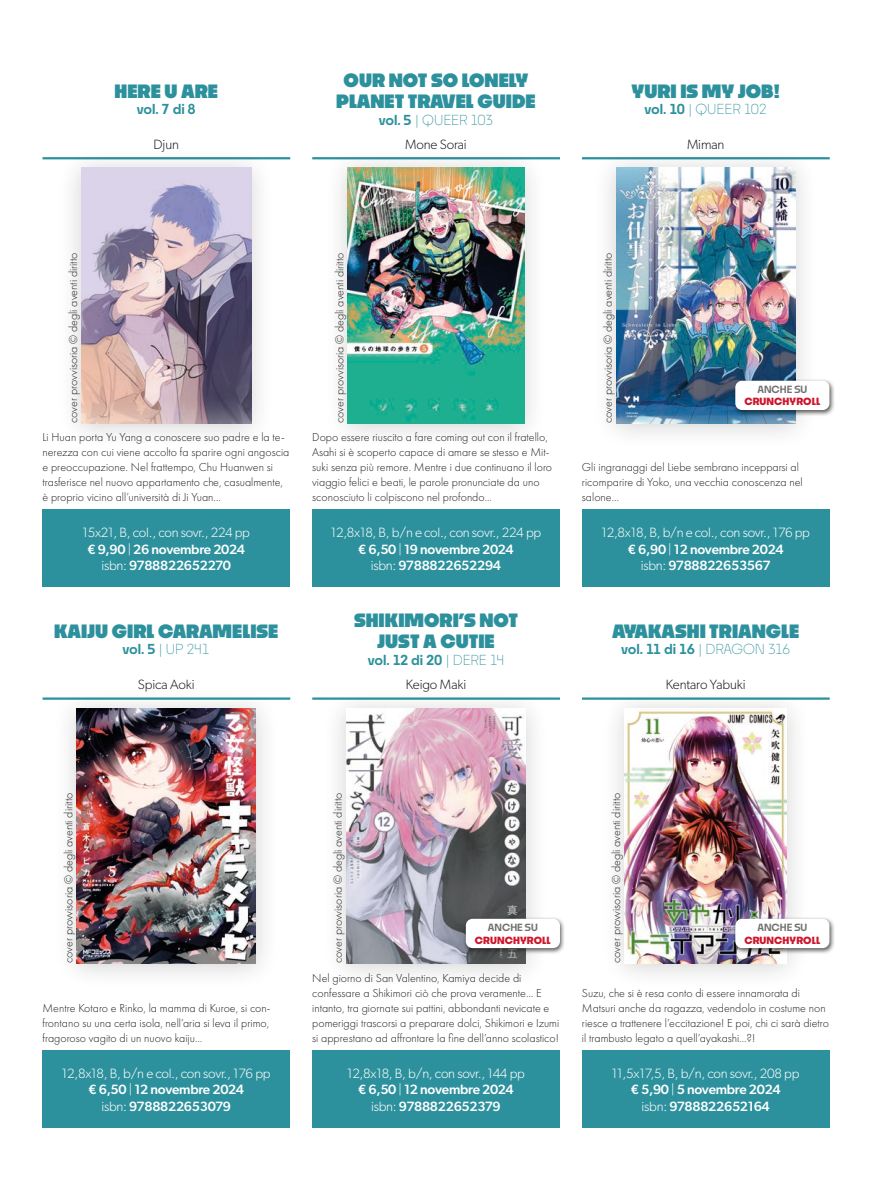
<style>
.page{position:relative;width:872px;height:1191px;background:#fff}
.page>*{position:absolute;margin:0;border:0;box-sizing:border-box;transform-origin:0 0}
.t1{font:900 18px/21px "Noka";color:#2d919d;text-align:center}
.t2{font:500 13.5px/16.5px "Gibson";letter-spacing:-.02em;color:#fff;text-align:center}
.t3{font:300 13.5px "Gibson";letter-spacing:-.02em;color:#fff}
.t4{font:300 13.5px "Gibson";letter-spacing:-.01em;color:#1d1d1b}
.t5{font:600 13.5px "Noka";letter-spacing:-.02em;color:#2d919d}
.t6{font:300 13.5px "Noka";color:#2d919d}
.t7{font:300 12px/15px "Futura PT";color:#1d1d1b}
.t8{font:700 9.75px "Noka";letter-spacing:.01em;color:#ce162c}
.t9{font:600 9.75px "Noka";color:#70706f}
.s1{font-weight:600}
.s2{font-weight:300}
</style>
<div class="page">
<hr style="left:43px;top:697px;width:247px;height:2px;background:#2b919d">
<hr style="left:43px;top:157px;width:247px;height:2px;background:#2b919d">
<hr style="left:312px;top:697px;width:248px;height:2px;background:#2b919d">
<hr style="left:312px;top:157px;width:248px;height:2px;background:#2b919d">
<hr style="left:582px;top:697px;width:247px;height:2px;background:#2b919d">
<hr style="left:582px;top:157px;width:247px;height:2px;background:#2b919d">
<div style="left:43px;top:1050px;width:247px;height:77px;background:#2d919d"></div>
<div style="left:43px;top:510px;width:247px;height:77px;background:#2d919d"></div>
<div style="left:312px;top:1050px;width:248px;height:77px;background:#2d919d"></div>
<div style="left:312px;top:510px;width:248px;height:77px;background:#2d919d"></div>
<div style="left:582px;top:1050px;width:247px;height:77px;background:#2d919d"></div>
<div style="left:582px;top:510px;width:247px;height:77px;background:#2d919d"></div>
<div style="left:53px;top:686px;width:226px;height:303px;background:#1d1d1b;opacity:.2"></div>
<img style="left:77px;top:708px;width:179px;height:255px">
<div style="left:57px;top:146px;width:218px;height:303px;background:#1d1d1b;opacity:.2"></div>
<img style="left:81px;top:168px;width:170px;height:255px">
<div style="left:322px;top:686px;width:227px;height:303px;background:#1d1d1b;opacity:.2"></div>
<img style="left:346px;top:708px;width:180px;height:255px">
<div style="left:324px;top:146px;width:224px;height:303px;background:#1d1d1b;opacity:.2"></div>
<img style="left:348px;top:168px;width:176px;height:255px">
<div style="left:600px;top:686px;width:210px;height:303px;background:#1d1d1b;opacity:.2"></div>
<img style="left:624px;top:708px;width:163px;height:255px">
<div style="left:592px;top:146px;width:227px;height:303px;background:#1d1d1b;opacity:.2"></div>
<img style="left:616px;top:168px;width:179px;height:255px">
<div style="left:731px;top:378px;width:104px;height:38px;background:#1d1d1b;opacity:.75"></div>
<div style="left:735px;top:381px;width:94px;height:29px;background:#fff;border-radius:7px"></div>
<div style="left:462px;top:916px;width:103px;height:38px;background:#1d1d1b;opacity:.75"></div>
<div style="left:466px;top:918px;width:94px;height:30px;background:#fff;border-radius:7px"></div>
<div style="left:731px;top:916px;width:104px;height:38px;background:#1d1d1b;opacity:.75"></div>
<div style="left:735px;top:918px;width:94px;height:30px;background:#fff;border-radius:7px"></div>
<p class="t1" style="left:114px;top:80px;width:105px">HERE U ARE</p>
<p class="t5" style="left:137px;top:101px;width:61px">vol. 7 di 8</p>
<p class="t4" style="left:153px;top:136px;width:27px">Djun</p>
<p class="t1" style="left:336px;top:69px;width:201px">OUR NOT SO LONELY<br>PLANET TRAVEL GUIDE</p>
<p class="t6" style="left:379px;top:111px;width:116px"><span class="s1">vol. 5</span> | QUEER 103</p>
<p class="t4" style="left:405px;top:136px;width:63px">Mone Sorai</p>
<p class="t1" style="left:631px;top:80px;width:150px">YURI IS MY JOB!</p>
<p class="t6" style="left:644px;top:101px;width:124px"><span class="s1">vol. 10</span> | QUEER 102</p>
<p class="t4" style="left:687px;top:136px;width:39px">Miman</p>
<p class="t7" style="left:66px;top:423px;width:172px;rotate:-90deg">cover provvisoria © degli aventi diritto</p>
<p class="t7" style="left:43px;top:430px;width:248px">Li Huan porta Yu Yang a conoscere suo padre e la te&shy;nerezza con cui viene accolto fa sparire ogni angoscia e preoccupazione. Nel frattempo, Chu Huanwen si trasferisce nel nuovo appartamento che, casualmente, è proprio vicino all’università di Ji Yuan...</p>
<p class="t3" style="left:82px;top:524px;width:169px">15x21, B, col., con sovr., 224 pp</p>
<p class="t2" style="left:88px;top:540px;width:159px">€ 9,90 <span class="s2">|</span> 26 novembre 2024 <span class="s2">isbn:</span> 9788822652270</p>
<p class="t1" style="left:54px;top:620px;width:226px">KAIJU GIRL CARAMELISE</p>
<p class="t6" style="left:122px;top:641px;width:89px"><span class="s1">vol. 5</span> | UP 241</p>
<p class="t4" style="left:138px;top:676px;width:58px">Spica Aoki</p>
<p class="t7" style="left:332px;top:423px;width:172px;rotate:-90deg">cover provvisoria © degli aventi diritto</p>
<p class="t7" style="left:312px;top:430px;width:241px">Dopo essere riuscito a fare coming out con il fratello, Asahi si è scoperto capace di amare se stesso e Mit&shy;suki senza più remore. Mentre i due continuano il loro viaggio felici e beati, le parole pronunciate da uno sconosciuto li colpiscono nel profondo...</p>
<p class="t3" style="left:331px;top:524px;width:212px">12,8x18, B, b/n e col., con sovr., 224 pp</p>
<p class="t2" style="left:358px;top:540px;width:157px">€ 6,50 <span class="s2">|</span> 19 novembre 2024 <span class="s2">isbn:</span> 9788822652294</p>
<p class="t1" style="left:354px;top:610px;width:165px">SHIKIMORI’S NOT<br>JUST A CUTIE</p>
<p class="t5" style="left:368px;top:651px;width:138px">vol. 12 di 20 <span class="s2">| DERE 14</span></p>
<p class="t4" style="left:406px;top:676px;width:62px">Keigo Maki</p>
<p class="t7" style="left:600px;top:423px;width:172px;rotate:-90deg">cover provvisoria © degli aventi diritto</p>
<p class="t9" style="left:757px;top:383px;width:51px">ANCHE SU</p>
<p class="t8" style="left:744px;top:395px;width:78px">CRUNCHYROLL</p>
<p class="t7" style="left:582px;top:460px;width:222px">Gli ingranaggi del Liebe sembrano incepparsi al ricomparire di Yoko, una vecchia conoscenza nel salone…</p>
<p class="t3" style="left:601px;top:524px;width:210px">12,8x18, B, b/n e col., con sovr., 176 pp</p>
<p class="t2" style="left:628px;top:540px;width:157px">€ 6,90 <span class="s2">|</span> 12 novembre 2024 <span class="s2">isbn:</span> 9788822653567</p>
<p class="t1" style="left:612px;top:620px;width:189px">AYAKASHI TRIANGLE</p>
<p class="t5" style="left:621px;top:641px;width:171px">vol. 11 di 16 <span class="s2">| DRAGON 316</span></p>
<p class="t4" style="left:666px;top:676px;width:81px">Kentaro Yabuki</p>
<p class="t7" style="left:61px;top:963px;width:172px;rotate:-90deg">cover provvisoria © degli aventi diritto</p>
<p class="t7" style="left:43px;top:1000px;width:229px;text-align:justify">Mentre Kotaro e Rinko, la mamma di Kuroe, si con&shy;frontano su una certa isola, nell’aria si leva il primo, fragoroso vagito di un nuovo kaiju…</p>
<p class="t3" style="left:62px;top:1064px;width:210px">12,8x18, B, b/n e col., con sovr., 176 pp</p>
<p class="t2" style="left:88px;top:1081px;width:157px">€ 6,50 <span class="s2">|</span> 12 novembre 2024 <span class="s2">isbn:</span> 9788822653079</p>
<p class="t7" style="left:330px;top:963px;width:172px;rotate:-90deg">cover provvisoria © degli aventi diritto</p>
<p class="t9" style="left:488px;top:921px;width:51px">ANCHE SU</p>
<p class="t8" style="left:475px;top:933px;width:78px">CRUNCHYROLL</p>
<p class="t7" style="left:312px;top:970px;width:249px">Nel giorno di San Valentino, Kamiya decide di confessare a Shikimori ciò che prova veramente… E intanto, tra giornate sui pattini, abbondanti nevicate e pomeriggi trascorsi a preparare dolci, Shikimori e Izumi si apprestano ad affrontare la fine dell’anno scolastico!</p>
<p class="t3" style="left:347px;top:1064px;width:179px">12,8x18, B, b/n, con sovr., 144 pp</p>
<p class="t2" style="left:358px;top:1081px;width:157px">€ 6,50 <span class="s2">|</span> 12 novembre 2024 <span class="s2">isbn:</span> 9788822652379</p>
<p class="t7" style="left:609px;top:963px;width:172px;rotate:-90deg">cover provvisoria © degli aventi diritto</p>
<p class="t9" style="left:757px;top:921px;width:51px">ANCHE SU</p>
<p class="t8" style="left:744px;top:933px;width:78px">CRUNCHYROLL</p>
<p class="t7" style="left:582px;top:985px;width:248px">Suzu, che si è resa conto di essere innamorata di Matsuri anche da ragazza, vedendolo in costume non riesce a trattenere l’eccitazione! E poi, chi ci sarà dietro il trambusto legato a quell’ayakashi...?!</p>
<p class="t3" style="left:612px;top:1064px;width:189px">11,5x17,5, B, b/n, con sovr., 208 pp</p>
<p class="t2" style="left:631px;top:1081px;width:151px">€ 5,90 <span class="s2">|</span> 5 novembre 2024 <span class="s2">isbn:</span> 9788822652164</p>
</div>
